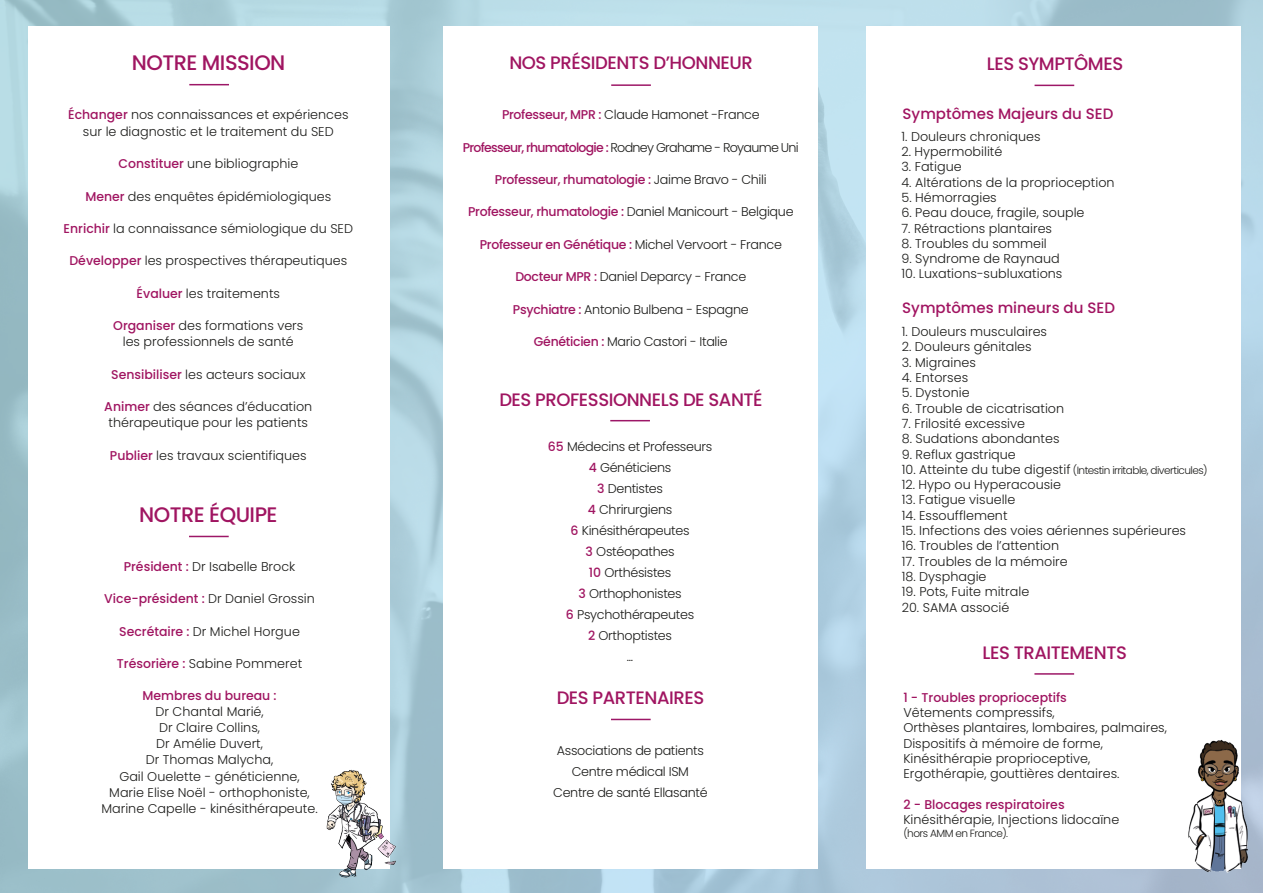
<style>
.page{position:relative;width:1263px;height:893px;background:#fff}
.page>*{position:absolute;margin:0;border:0;box-sizing:border-box;transform-origin:0 0}
.t1{font:500 21px "Poppins";letter-spacing:-.025em;color:#a01561}
.t2{font:500 18px "Poppins";letter-spacing:-.025em;color:#a01561}
.t3{font:500 15px "Poppins";color:#a11461}
.t4{font:300 12.75px/16.2px "Poppins";color:#1d1d1b;text-align:center}
.t5{font:300 12.75px/21px "Poppins";letter-spacing:-.025em;color:#1d1d1b;text-align:center}
.t6{font:500 12.75px "Poppins";letter-spacing:-.025em;color:#a01561}
.t7{font:500 12.75px "Poppins";color:#a01561}
.t8{font:500 12.75px "Poppins";letter-spacing:-.06em;color:#a01561}
.t9{font:300 10.5px "Poppins";letter-spacing:-.05em;color:#1d1d1b}
.s1{font-weight:500;color:#a01561}
.s2{font-weight:300;color:#1d1d1b}
.s3{font-size:12.75px}
</style>
<div class="page">
<img style="left:1178px;top:734px;width:80px;height:146px">
<img style="left:321px;top:767px;width:81px;height:114px">
<hr style="left:189px;top:84px;width:40px;height:1px;background:#9d1767">
<hr style="left:189px;top:536px;width:40px;height:1px;background:#9d1767">
<hr style="left:611px;top:84px;width:40px;height:2px;background:#9d1767">
<hr style="left:610px;top:420px;width:40px;height:1px;background:#9d1767">
<hr style="left:611px;top:719px;width:40px;height:1px;background:#9d1767">
<hr style="left:1034px;top:85px;width:40px;height:1px;background:#9d1767">
<hr style="left:1034px;top:673px;width:40px;height:2px;background:#9d1767">
<h1 class="t1" style="left:132px;top:50px;width:155px">NOTRE MISSION</h1>
<p class="t4" style="left:68px;top:107px;width:282px"><span class="s1">Échanger</span> nos connaissances et expériences sur le diagnostic et le traitement du SED</p>
<p class="t4" style="left:118px;top:156px;width:181px"><span class="s1">Constituer</span> une bibliographie</p>
<p class="t4" style="left:85px;top:188px;width:248px"><span class="s1">Mener</span> des enquêtes épidémiologiques</p>
<p class="t4" style="left:64px;top:220px;width:291px"><span class="s1">Enrichir</span> la connaissance sémiologique du SED</p>
<p class="t4" style="left:69px;top:253px;width:279px"><span class="s1">Développer</span> les prospectives thérapeutiques</p>
<p class="t4" style="left:137px;top:285px;width:145px"><span class="s1">Évaluer</span> les traitements</p>
<p class="t4" style="left:113px;top:318px;width:192px"><span class="s1">Organiser</span> des formations vers les professionnels de santé</p>
<p class="t4" style="left:111px;top:366px;width:196px"><span class="s1">Sensibiliser</span> les acteurs sociaux</p>
<p class="t4" style="left:104px;top:399px;width:210px"><span class="s1">Animer</span> des séances d’éducation thérapeutique pour les patients</p>
<p class="t4" style="left:110px;top:447px;width:198px"><span class="s1">Publier</span> les travaux scientifiques</p>
<h1 class="t1" style="left:139px;top:502px;width:140px">NOTRE ÉQUIPE</h1>
<p class="t4" style="left:124px;top:558px;width:173px"><span class="s1">Président :</span> Dr Isabelle Brock</p>
<p class="t7" style="left:104px;top:591px;width:212px">Vice-président : <span class="s2">Dr Daniel Grossin</span></p>
<p class="t4" style="left:119px;top:623px;width:182px"><span class="s1">Secrétaire :</span> Dr Michel Horgue</p>
<p class="t4" style="left:117px;top:656px;width:187px"><span class="s1">Trésorière :</span> Sabine Pommeret</p>
<p class="t7" style="left:142px;top:688px;width:136px">Membres du bureau :</p>
<p class="t4" style="left:101px;top:703px;width:218px">Dr Chantal Marié,<br>Dr Claire Collins,<br>Dr Amélie Duvert,<br>Dr Thomas Malycha,<br>Gail Ouelette - généticienne,<br>Marie Elise Noël - orthophoniste,<br>Marine Capelle - kinésithérapeute.</p>
<h2 class="t2" style="left:509px;top:52px;width:245px">NOS PRÉSIDENTS D’HONNEUR</h2>
<p class="t5" style="left:502px;top:104px;width:259px"><span class="s1">Professeur, MPR :</span> Claude Hamonet -France</p>
<p class="t8" style="left:463px;top:140px;width:338px">Professeur, rhumatologie : <span class="s2">Rodney Grahame - Royaume Uni</span></p>
<p class="t6" style="left:495px;top:172px;width:273px">Professeur, rhumatologie : <span class="s2">Jaime Bravo - Chili</span></p>
<p class="t6" style="left:468px;top:205px;width:327px">Professeur, rhumatologie : <span class="s2">Daniel Manicourt - Belgique</span></p>
<p class="t6" style="left:480px;top:237px;width:304px">Professeur en Génétique : <span class="s2">Michel Vervoort - France</span></p>
<p class="t5" style="left:515px;top:266px;width:232px"><span class="s1">Docteur MPR :</span> Daniel Deparcy - France</p>
<p class="t5" style="left:513px;top:299px;width:237px"><span class="s1">Psychiatre :</span> Antonio Bulbena - Espagne</p>
<p class="t5" style="left:534px;top:331px;width:195px"><span class="s1">Généticien :</span> Mario Castori - Italie</p>
<h2 class="t2" style="left:499px;top:389px;width:265px">DES PROFESSIONNELS DE SANTÉ</h2>
<p class="t5" style="left:548px;top:436px;width:166px"><span class="s1">65</span> Médecins et Professeurs<br><span class="s1">4</span> Généticiens<br><span class="s1">3</span> Dentistes<br><span class="s1">4</span> Chrirurgiens<br><span class="s1">6</span> Kinésithérapeutes<br><span class="s1">3</span> Ostéopathes<br><span class="s1">10</span> Orthésistes<br><span class="s1">3</span> Orthophonistes<br><span class="s1">6</span> Psychothérapeutes<br><span class="s1">2</span> Orthoptistes<br>...</p>
<h2 class="t2" style="left:557px;top:687px;width:149px">DES PARTENAIRES</h2>
<p class="t5" style="left:553px;top:740px;width:156px">Associations de patients<br>Centre médical ISM<br>Centre de santé Ellasanté</p>
<h2 class="t2" style="left:987px;top:54px;width:138px">LES SYMPTÔMES</h2>
<p class="t3" style="left:902px;top:105px;width:212px">Symptômes Majeurs du SED</p>
<p class="t4" style="left:901px;top:128px;width:141px">1. Douleurs chroniques</p>
<p class="t4" style="left:901px;top:144px;width:102px">2. Hypermobilité</p>
<p class="t4" style="left:901px;top:159px;width:62px">3. Fatigue</p>
<p class="t4" style="left:901px;top:174px;width:215px">4. Altérations de la proprioception</p>
<p class="t4" style="left:901px;top:189px;width:97px">5. Hémorragies</p>
<p class="t4" style="left:901px;top:205px;width:185px">6. Peau douce, fragile, souple</p>
<p class="t4" style="left:901px;top:220px;width:152px">7. Rétractions plantaires</p>
<p class="t4" style="left:901px;top:235px;width:147px">8. Troubles du sommeil</p>
<p class="t4" style="left:901px;top:251px;width:160px">9. Syndrome de Raynaud</p>
<p class="t4" style="left:901px;top:266px;width:162px">10. Luxations-subluxations</p>
<p class="t3" style="left:902px;top:299px;width:214px">Symptômes mineurs du SED</p>
<p class="t4" style="left:902px;top:324px;width:147px">1. Douleurs musculaires</p>
<p class="t4" style="left:902px;top:339px;width:131px">2. Douleurs génitales</p>
<p class="t4" style="left:902px;top:354px;width:76px">3. Migraines</p>
<p class="t4" style="left:902px;top:370px;width:68px">4. Entorses</p>
<p class="t4" style="left:902px;top:385px;width:69px">5. Dystonie</p>
<p class="t4" style="left:902px;top:400px;width:164px">6. Trouble de cicatrisation</p>
<p class="t4" style="left:902px;top:415px;width:125px">7. Frilosité excessive</p>
<p class="t4" style="left:902px;top:431px;width:159px">8. Sudations abondantes</p>
<p class="t4" style="left:902px;top:446px;width:116px">9. Reflux gastrique</p>
<p class="t9" style="left:902px;top:464px;width:307px"><span class="s3">10. Atteinte du tube digestif</span> (Intestin irritable, diverticules)</p>
<p class="t4" style="left:902px;top:477px;width:161px">12. Hypo ou Hyperacousie</p>
<p class="t4" style="left:902px;top:492px;width:115px">13. Fatigue visuelle</p>
<p class="t4" style="left:902px;top:507px;width:107px">14. Essoufflement</p>
<p class="t4" style="left:902px;top:523px;width:286px">15. Infections des voies aériennes supérieures</p>
<p class="t4" style="left:902px;top:538px;width:159px">16. Troubles de l’attention</p>
<p class="t4" style="left:902px;top:553px;width:167px">17. Troubles de la mémoire</p>
<p class="t4" style="left:902px;top:568px;width:86px">18. Dysphagie</p>
<p class="t4" style="left:902px;top:584px;width:129px">19. Pots, Fuite mitrale</p>
<p class="t4" style="left:902px;top:599px;width:109px">20. SAMA associé</p>
<h2 class="t2" style="left:982px;top:642px;width:146px">LES TRAITEMENTS</h2>
<p class="t7" style="left:903px;top:690px;width:165px">1 - Troubles proprioceptifs</p>
<p class="t4" style="left:903px;top:705px;width:265px;line-height:15.3px;text-align:left">Vêtements compressifs,<br>Orthèses plantaires, lombaires, palmaires, Dispositifs à mémoire de forme, Kinésithérapie proprioceptive, Ergothérapie, gouttières dentaires.</p>
<p class="t7" style="left:903px;top:797px;width:163px">2 - Blocages respiratoires</p>
<p class="t4" style="left:903px;top:812px;width:217px">Kinésithérapie, Injections lidocaïne</p>
<p class="t9" style="left:903px;top:827px;width:106px">(hors AMM en France).</p>
</div>
